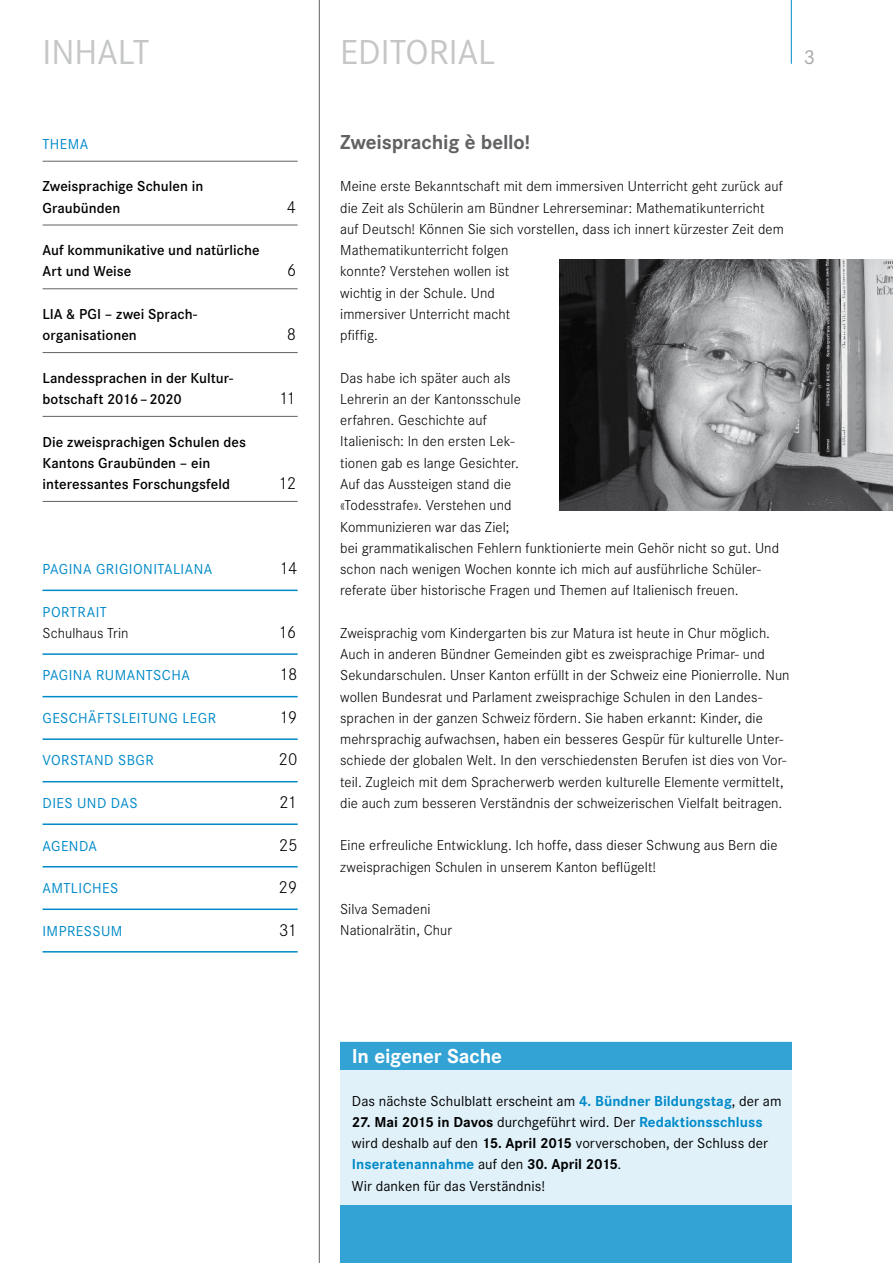
<style>
.page{position:relative;width:893px;height:1263px;background:#fff}
.page>*{position:absolute;margin:0;border:0;box-sizing:border-box;transform-origin:0 0}
.t1{font:36px "Corporate S";color:#c5c6c7}
.t2{font:700 21px "Corporate S";letter-spacing:-.01em;color:#616264}
.t3{font:700 21px "Corporate S";letter-spacing:-.005em;color:#fff}
.t4{font:21px "Corporate S";color:#a5a7a9}
.t5{font:300 18px "Corporate S";letter-spacing:-.05em;color:#000}
.t6{font:300 15px/21.3px "Corporate S";letter-spacing:.005em;color:#000}
.t7{font:15px/21.3px "Corporate S";letter-spacing:.005em;color:#000}
.t8{font:600 15px/21.3px "Corporate S";letter-spacing:.005em;color:#000}
.t9{font:15px "Corporate S";letter-spacing:.03em;color:#008ac9}
.s1{font-weight:700;color:#008ac9}
.s2{font-weight:700}
</style>
<div class="page">
<div style="left:340px;top:1042px;width:452px;height:221px;background:#e0f1f9"></div>
<div style="left:340px;top:1042px;width:452px;height:27px;background:#33a2d4"></div>
<div style="left:340px;top:1205px;width:452px;height:58px;background:#33a2d4"></div>
<hr style="left:319px;top:0;width:1px;height:1263px;background:#616264">
<hr style="left:43px;top:161px;width:255px;height:1px;background:#616264">
<hr style="left:43px;top:225px;width:255px;height:1px;background:#616264">
<hr style="left:43px;top:288px;width:255px;height:1px;background:#616264">
<hr style="left:43px;top:352px;width:255px;height:1px;background:#616264">
<hr style="left:43px;top:416px;width:255px;height:1px;background:#616264">
<hr style="left:43px;top:501px;width:255px;height:1px;background:#616264">
<hr style="left:43px;top:590px;width:255px;height:1px;background:#008ac9">
<hr style="left:43px;top:653px;width:255px;height:2px;background:#008ac9">
<hr style="left:43px;top:696px;width:255px;height:1px;background:#008ac9">
<hr style="left:43px;top:738px;width:255px;height:2px;background:#008ac9">
<hr style="left:43px;top:781px;width:255px;height:1px;background:#008ac9">
<hr style="left:43px;top:823px;width:255px;height:2px;background:#008ac9">
<hr style="left:43px;top:866px;width:255px;height:1px;background:#008ac9">
<hr style="left:43px;top:908px;width:255px;height:2px;background:#008ac9">
<hr style="left:43px;top:951px;width:255px;height:1px;background:#008ac9">
<img style="left:560px;top:259px;width:333px;height:252px">
<hr style="left:791px;top:0;width:1px;height:64px;background:#008ac9">
<h1 class="t1" style="left:43px;top:31px;width:108px">INHALT</h1>
<p class="t9" style="left:43px;top:135px;width:46px">Thema</p>
<p class="t8" style="left:43px;top:176px;width:162px">Zweisprachige Schulen in<br>Graubünden</p>
<p class="t8" style="left:43px;top:240px;width:219px">Auf kommunikative und natürliche<br>Art und Weise</p>
<p class="t8" style="left:43px;top:303px;width:156px">LIA &amp; PGI – zwei Sprach&shy;organisationen</p>
<p class="t8" style="left:43px;top:367px;width:192px">Landessprachen in der Kultur&shy;botschaft 2016–2020</p>
<p class="t8" style="left:43px;top:431px;width:205px">Die zweisprachigen Schulen des<br>Kantons Graubünden – ein interessantes Forschungsfeld</p>
<p class="t5" style="left:287px;top:197px;width:11px">4</p>
<p class="t5" style="left:287px;top:260px;width:11px">6</p>
<p class="t5" style="left:287px;top:324px;width:11px">8</p>
<p class="t5" style="left:279px;top:388px;width:18px">11</p>
<p class="t5" style="left:279px;top:473px;width:19px">12</p>
<p class="t9" style="left:43px;top:561px;width:171px">PAGINA GRIGIONITALIANA</p>
<p class="t5" style="left:280px;top:558px;width:19px">14</p>
<p class="t9" style="left:43px;top:603px;width:18px">Portrait</p>
<p class="t6" style="left:43px;top:622px;width:88px">Schulhaus Trin</p>
<p class="t5" style="left:279px;top:622px;width:19px">16</p>
<p class="t9" style="left:43px;top:667px;width:149px">PAGINA RUMANTSCHA</p>
<p class="t5" style="left:280px;top:664px;width:19px">18</p>
<p class="t9" style="left:43px;top:709px;width:20px">Gesch</p>
<p class="t9" style="left:88px;top:709px;width:27px">äftsleitung</p>
<p class="t9" style="left:182px;top:709px;width:35px">LEGR</p>
<p class="t5" style="left:280px;top:707px;width:19px">19</p>
<p class="t9" style="left:43px;top:752px;width:19px">Vorstand</p>
<p class="t9" style="left:118px;top:752px;width:37px">SBGR</p>
<p class="t5" style="left:279px;top:749px;width:20px">20</p>
<p class="t9" style="left:43px;top:794px;width:8px">dies</p>
<p class="t9" style="left:77px;top:794px;width:11px">und</p>
<p class="t9" style="left:111px;top:794px;width:8px">das</p>
<p class="t5" style="left:279px;top:792px;width:20px">21</p>
<p class="t9" style="left:43px;top:837px;width:17px">Agenda</p>
<p class="t5" style="left:279px;top:834px;width:20px">25</p>
<p class="t9" style="left:43px;top:879px;width:29px">Amtliches</p>
<p class="t5" style="left:279px;top:877px;width:20px">29</p>
<p class="t9" style="left:43px;top:922px;width:26px">Impressu</p>
<p class="t9" style="left:111px;top:922px;width:13px">m</p>
<p class="t5" style="left:279px;top:919px;width:20px">31</p>
<h1 class="t1" style="left:340px;top:31px;width:157px">EDITORIAL</h1>
<h2 class="t4" style="left:804px;top:45px;width:13px">3</h2>
<h2 class="t2" style="left:340px;top:130px;width:191px">Zweisprachig è bello!</h2>
<p class="t6" style="left:340px;top:176px;width:445px">Meine erste Bekanntschaft mit dem immersiven Unterricht geht zurück auf die Zeit als Schülerin am Bündner Lehrerseminar: Mathematikunterricht auf Deutsch! Können Sie sich vorstellen, dass ich innert kürzester Zeit dem Mathematikunterricht folgen<br>konnte? Verstehen wollen ist<br>wichtig in der Schule. Und<br>immersiver Unterricht macht<br>pfiffig.</p>
<p class="t6" style="left:340px;top:367px;width:440px">Das habe ich später auch als<br>Lehrerin an der Kantonsschule<br>erfahren. Geschichte auf<br>Italienisch: In den ersten Lek-<br>tionen gab es lange Gesichter.<br>Auf das Aussteigen stand die<br>«Todesstrafe». Verstehen und<br>Kommunizieren war das Ziel;<br>bei grammatikalischen Fehlern funktionierte mein Gehör nicht so gut. Und schon nach wenigen Wochen konnte ich mich auf ausführliche Schüler&shy;referate über historische Fragen und Themen auf Italienisch freuen.</p>
<p class="t6" style="left:340px;top:622px;width:451px">Zweisprachig vom Kindergarten bis zur Matura ist heute in Chur möglich.<br>Auch in anderen Bündner Gemeinden gibt es zweisprachige Primar- und Sekundarschulen. Unser Kanton erfüllt in der Schweiz eine Pionierrolle. Nun wollen Bundesrat und Parlament zweisprachige Schulen in den Landes&shy;sprachen in der ganzen Schweiz fördern. Sie haben erkannt: Kinder, die mehrsprachig aufwachsen, haben ein besseres Gespür für kulturelle Unter&shy;schiede der globalen Welt. In den verschiedensten Berufen ist dies von Vor&shy;teil. Zugleich mit dem Spracherwerb werden kulturelle Elemente vermittelt, die auch zum besseren Verständnis der schweizerischen Vielfalt beitragen.</p>
<p class="t6" style="left:340px;top:835px;width:439px">Eine erfreuliche Entwicklung. Ich hoffe, dass dieser Schwung aus Bern die zweisprachigen Schulen in unserem Kanton beflügelt!</p>
<p class="t6" style="left:340px;top:899px;width:113px">Silva Semadeni<br>Nationalrätin, Chur</p>
<h2 class="t3" style="left:352px;top:1044px;width:152px">In eigener Sache</h2>
<p class="t7" style="left:352px;top:1090px;width:431px">Das nächste Schulblatt erscheint am <span class="s1">4. Bündner Bildungstag</span>, der am</p>
<p class="t7" style="left:352px;top:1111px;width:418px"><span class="s2">27. Mai 2015 in Davos</span> durchgeführt wird. Der <span class="s1">Redaktionsschluss </span>wird deshalb auf den <span class="s2">15. April 2015</span> vorverschoben, der Schluss der <span class="s1">Inseratenannahme</span> auf den <span class="s2">30. April 2015</span>.<br>Wir danken für das Verständnis!</p>
</div>
